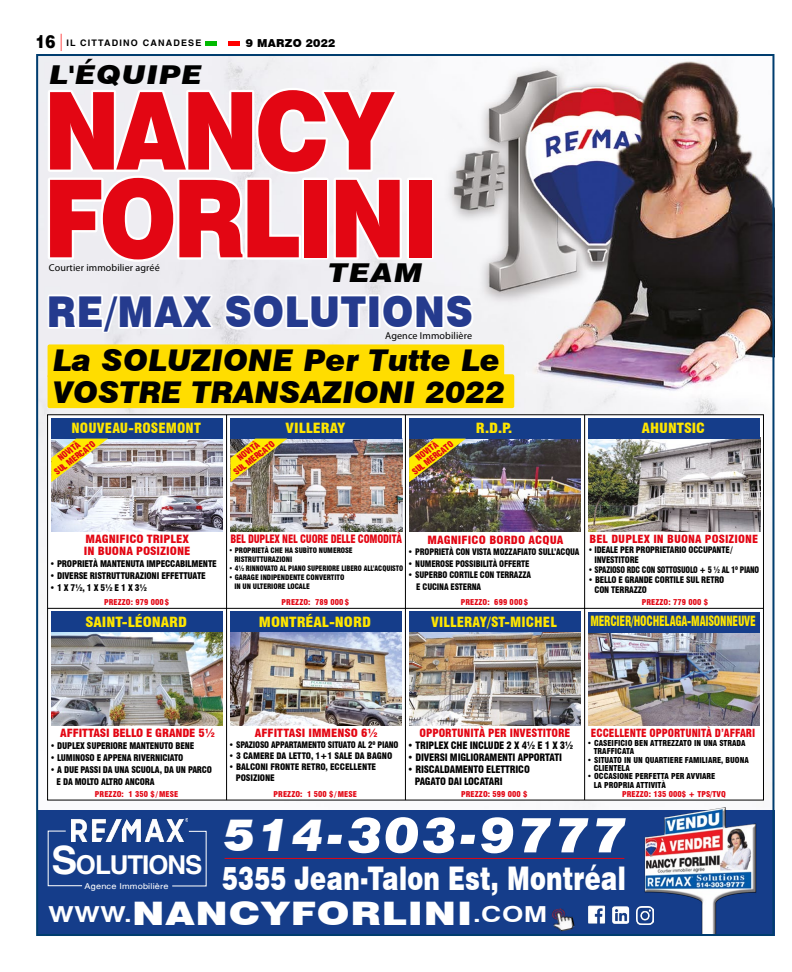
<style>
.page{position:relative;width:792px;height:972px;background:#fff}
.page>*{position:absolute;margin:0;border:0;box-sizing:border-box;transform-origin:0 0}
.t1{font:900 107.7px/87.8px "Swiss 721 BT";letter-spacing:-.04em;color:#e30613;scale:.87 1}
.t2{font:italic 900 48.7px "Swiss 721 BT";letter-spacing:.05em;color:#fff;scale:1.08 1}
.t3{font:900 42.6px "Swiss 721 BT";letter-spacing:.02em;color:#253b8e;scale:.89 1}
.t4{font:900 32.6px "Swiss 721 BT";letter-spacing:.01em;color:#fff;scale:.74 1}
.t5{font:900 32.4px "Swiss 721 BT";letter-spacing:.02em;color:#fff;scale:1.23 1}
.t6{font:italic 900 30px/32px "Swiss 721 BT";letter-spacing:.01em;color:#000}
.t7{font:700 26px "Switzerland";letter-spacing:-.04em;color:#fff}
.t8{font:italic 900 26px "Swiss 721 BT";letter-spacing:.03em;color:#000;scale:1.15 1}
.t9{font:italic 900 26px "Swiss 721 BT";letter-spacing:.03em;color:#000;scale:1.16 1}
.t10{font:900 condensed 13.7px "Swiss 721 BT";color:#ffe600;scale:1.11 1}
.t11{font:900 condensed 13.7px "Swiss 721 BT";color:#ffe600}
.t12{font:900 condensed 13.7px "Swiss 721 BT";letter-spacing:-.02em;color:#ffe600;scale:.79 1}
.t13{font:900 condensed 13.7px "Swiss 721 BT";color:#ffe600;scale:1.08 1}
.t14{font:900 condensed 11.3px "Swiss 721 BT";letter-spacing:-.02em;color:#e30613;scale:.89 1}
.t15{font:900 condensed 11.1px "Swiss 721 BT";color:#e30613;scale:1.08 1}
.t16{font:900 condensed 11.1px/12.1px "Swiss 721 BT";color:#e30613;scale:1.09 1}
.t17{font:900 condensed 11.1px "Swiss 721 BT";color:#e30613}
.t18{font:900 condensed 11px "Swiss 721 BT";color:#e30613;scale:.96 1}
.t19{font:900 condensed 11px "Swiss 721 BT";color:#e30613;scale:1.06 1}
.t20{font:900 11px "Swiss 721 BT";letter-spacing:.02em;color:#000}
.t21{font:900 condensed 10px/12px "Swiss 721 BT";letter-spacing:-.02em;color:#000}
.t22{font:10px "Myriad Pro";letter-spacing:.01em;color:#000}
.t23{font:900 condensed 9px/12px "Swiss 721 BT";letter-spacing:-.02em;color:#000}
.t24{font:700 9px "Switzerland";letter-spacing:.13em;color:#000}
.t25{font:900 condensed 8.8px/11.5px "Swiss 721 BT";letter-spacing:-.02em;color:#000}
.t26{font:900 condensed 8.8px/10px "Swiss 721 BT";letter-spacing:-.02em;color:#000;scale:.92 1}
.t27{font:8.6px/8.9px "Switzerland Cond Black Plain";color:#e30613;text-align:center}
.t28{font:8.1px "Switzerland Plain";letter-spacing:.02em;color:#fff;scale:1.13 1}
.t29{font:900 condensed 8px/8.5px "Swiss 721 BT";color:#000}
.t30{font:900 condensed 7.9px "Swiss 721 BT";letter-spacing:.01em;color:#e30613}
.t31{font:900 condensed 7.3px/9.2px "Swiss 721 BT";letter-spacing:-.01em;color:#000}
.s1{font-family:"Switzerland Black Plain";font-weight:400;font-size:18px}
.s2{font-family:"Swiss 721 BT";font-weight:400;font-stretch:condensed;font-size:17.3px;color:#f00}
.s3{font-size:44.6px}
.s4{font-weight:700;font-size:22.1px}
.s5{font-size:39.1px}
</style>
<div class="page">
<img style="left:39px;top:54px;width:736px;height:756px">
<svg style="left:45px;top:41px;width:431px;height:325px"></svg>
<div style="left:407px;top:178px;width:27px;height:82px;border:5px solid #fff"></div>
<div style="left:37px;top:810px;width:738px;height:126px;background:#153d8a"></div>
<div style="left:47px;top:415px;width:717px;height:385px;background:#fff;border:1px solid #000"></div>
<hr style="left:405px;top:415px;width:1px;height:385px;background:#000">
<hr style="left:226px;top:415px;width:1px;height:385px;background:#000">
<hr style="left:584px;top:415px;width:1px;height:385px;background:#000">
<hr style="left:48px;top:608px;width:715px;height:1px;background:#000">
<img style="left:551px;top:908px;width:24px;height:24px">
<hr style="left:225px;top:858px;width:399px;height:1px;background:#e30613">
<img style="left:588px;top:905px;width:18px;height:19px">
<img style="left:612px;top:906px;width:17px;height:18px">
<img style="left:636px;top:906px;width:3px;height:18px">
<img style="left:72px;top:819px;width:116px;height:23px">
<svg style="left:47px;top:830px;width:36px;height:57px"></svg>
<svg style="left:171px;top:830px;width:36px;height:57px"></svg>
<img style="left:639px;top:802px;width:126px;height:131px">
<div style="left:48px;top:344px;width:456px;height:34px;background:#fd0;border-radius:2px"></div>
<div style="left:48px;top:374px;width:466px;height:34px;background:#fd0;border-radius:2px"></div>
<img style="left:51px;top:439px;width:172px;height:93px">
<div style="left:51px;top:418px;width:172px;height:21px;background:#153d8a"></div>
<svg style="left:39px;top:424px;width:71px;height:58px"></svg>
<img style="left:409px;top:439px;width:172px;height:93px">
<img style="left:230px;top:632px;width:172px;height:94px">
<img style="left:51px;top:632px;width:172px;height:94px">
<div style="left:409px;top:418px;width:172px;height:21px;background:#153d8a"></div>
<div style="left:230px;top:612px;width:172px;height:20px;background:#153d8a"></div>
<div style="left:51px;top:612px;width:172px;height:20px;background:#153d8a"></div>
<img style="left:231px;top:439px;width:171px;height:93px">
<div style="left:231px;top:418px;width:171px;height:21px;background:#153d8a"></div>
<img style="left:218px;top:424px;width:71px;height:58px">
<img style="left:397px;top:424px;width:70px;height:58px">
<img style="left:589px;top:439px;width:171px;height:92px">
<div style="left:589px;top:418px;width:171px;height:21px;background:#153d8a"></div>
<img style="left:409px;top:632px;width:172px;height:93px">
<div style="left:409px;top:612px;width:172px;height:20px;background:#153d8a"></div>
<img style="left:588px;top:633px;width:172px;height:93px">
<div style="left:588px;top:612px;width:172px;height:21px;background:#153d8a"></div>
<p class="t24" style="left:36px;top:37px;width:168px"><span class="s1">16</span> <span class="s2">|</span> IL CITTADINO CANADESE</p>
<p class="t20" style="left:246px;top:36px;width:91px">9 MARZO 2022</p>
<h3 class="t8" style="left:50px;top:59px;width:134px">L'ÉQUIPE</h3>
<h1 class="t1" style="left:44px;top:87px;width:455px">NANCY<br>FORLINI</h1>
<p class="t22" style="left:49px;top:261px;width:112px">Courtier immobilier agréé</p>
<h3 class="t9" style="left:329px;top:257px;width:82px">TEAM</h3>
<h3 class="t3" style="left:47px;top:286px;width:480px">RE/MAX SOLUTIONS</h3>
<p class="t22" style="left:385px;top:329px;width:88px">Agence Immobilière</p>
<h3 class="t6" style="left:53px;top:344px;width:453px">La SOLUZIONE Per Tutte Le<br>VOSTRE TRANSAZIONI 2022</h3>
<h3 class="t11" style="left:72px;top:420px;width:131px">NOUVEAU-ROSEMONT</h3>
<h3 class="t10" style="left:286px;top:420px;width:55px">VILLERAY</h3>
<h3 class="t10" style="left:476px;top:420px;width:34px">R.D.P.</h3>
<p class="t27" style="left:48px;top:462px;width:50px;rotate:-37deg">NOVITÀ<br>SUL MERCATO</p>
<p class="t27" style="left:227px;top:462px;width:50px;rotate:-37deg">NOVITÀ<br>SUL MERCATO</p>
<p class="t27" style="left:405px;top:462px;width:50px;rotate:-37deg">NOVITÀ<br>SUL MERCATO</p>
<h3 class="t13" style="left:642px;top:420px;width:60px">AHUNTSIC</h3>
<p class="t16" style="left:84px;top:533px;width:99px">MAGNIFICO TRIPLEX<br>IN BUONA POSIZIONE</p>
<p class="t23" style="left:50px;top:558px;width:169px">• PROPRIETÀ MANTENUTA IMPECCABILMENTE</p>
<p class="t23" style="left:50px;top:570px;width:158px">• DIVERSE RISTRUTTURAZIONI EFFETTUATE</p>
<p class="t23" style="left:50px;top:582px;width:99px">• 1 X 7½, 1 X 5½ E 1 X 3½</p>
<p class="t14" style="left:230px;top:532px;width:194px">BEL DUPLEX NEL CUORE DELLE COMODITÀ</p>
<p class="t31" style="left:234px;top:545px;width:120px;text-indent:-6px">• PROPRIETÀ CHE HA SUBÌTO NUMEROSE<br>RISTRUTTURAZIONI</p>
<p class="t31" style="left:229px;top:564px;width:176px">• 4½ RINNOVATO AL PIANO SUPERIORE LIBERO ALL’ACQUISTO</p>
<p class="t31" style="left:234px;top:573px;width:111px;text-indent:-6px">• GARAGE INDIPENDENTE CONVERTITO<br>IN UN ULTERIORE LOCALE</p>
<p class="t15" style="left:427px;top:533px;width:128px">MAGNIFICO BORDO ACQUA</p>
<p class="t25" style="left:408px;top:546px;width:173px">• PROPRIETÀ CON VISTA MOZZAFIATO SULL’ACQUA</p>
<p class="t25" style="left:408px;top:558px;width:123px">• NUMEROSE POSSIBILITÀ OFFERTE</p>
<p class="t25" style="left:416px;top:569px;width:116px;text-indent:-8px">• SUPERBO CORTILE CON TERRAZZA<br>E CUCINA ESTERNA</p>
<p class="t19" style="left:590px;top:532px;width:161px">BEL DUPLEX IN BUONA POSIZIONE</p>
<p class="t26" style="left:594px;top:545px;width:152px;text-indent:-6px">• IDEALE PER PROPRIETARIO OCCUPANTE/<br>INVESTITORE</p>
<p class="t26" style="left:588px;top:565px;width:188px">• SPAZIOSO RDC CON SOTTOSUOLO + 5 ½ AL 1º PIANO</p>
<p class="t25" style="left:594px;top:575px;width:131px;line-height:10px;text-indent:-6px">• BELLO E GRANDE CORTILE SUL RETRO<br>CON TERRAZZO</p>
<p class="t30" style="left:104px;top:597px;width:67px">PREZZO: 979 000 $</p>
<p class="t30" style="left:282px;top:598px;width:69px">PREZZO: 789 000 $</p>
<p class="t30" style="left:461px;top:598px;width:69px">PREZZO: 699 000 $</p>
<p class="t30" style="left:642px;top:597px;width:68px">PREZZO: 779 000 $</p>
<h3 class="t10" style="left:85px;top:614px;width:93px">SAINT-LÉONARD</h3>
<h3 class="t10" style="left:259px;top:614px;width:102px">MONTRÉAL-NORD</h3>
<h3 class="t11" style="left:431px;top:614px;width:127px">VILLERAY/ST-MICHEL</h3>
<h3 class="t12" style="left:590px;top:613px;width:211px">MERCIER/HOCHELAGA-MAISONNEUVE</h3>
<p class="t15" style="left:60px;top:726px;width:145px">AFFITTASI BELLO E GRANDE 5½</p>
<p class="t23" style="left:50px;top:740px;width:146px">• DUPLEX SUPERIORE MANTENUTO BENE</p>
<p class="t23" style="left:50px;top:752px;width:135px">• LUMINOSO E APPENA RIVERNICIATO</p>
<p class="t23" style="left:57px;top:764px;width:157px;text-indent:-6px">• A DUE PASSI DA UNA SCUOLA, DA UN PARCO<br>E DA MOLTO ALTRO ANCORA</p>
<p class="t15" style="left:255px;top:726px;width:115px">AFFITTASI IMMENSO 6½</p>
<p class="t25" style="left:229px;top:739px;width:171px">• SPAZIOSO APPARTAMENTO SITUATO AL 2º PIANO</p>
<p class="t25" style="left:229px;top:750px;width:165px">• 3 CAMERE DA LETTO, 1+1 SALE DA BAGNO</p>
<p class="t25" style="left:236px;top:761px;width:142px;line-height:11px;text-indent:-7px">• BALCONI FRONTE RETRO, ECCELLENTE<br>POSIZIONE</p>
<p class="t30" style="left:95px;top:790px;width:85px">PREZZO: 1 350 $ /MESE</p>
<p class="t30" style="left:274px;top:789px;width:85px">PREZZO: 1 500 $ /MESE</p>
<p class="t17" style="left:419px;top:726px;width:152px">OPPORTUNITÀ PER INVESTITORE</p>
<p class="t21" style="left:407px;top:739px;width:167px">• TRIPLEX CHE INCLUDE 2 X 4½ E 1 X 3½</p>
<p class="t21" style="left:407px;top:751px;width:156px">• DIVERSI MIGLIORAMENTI APPORTATI</p>
<p class="t21" style="left:415px;top:763px;width:117px;text-indent:-7px">• RISCALDAMENTO ELETTRICO<br>PAGATO DAI LOCATARI</p>
<p class="t30" style="left:461px;top:790px;width:68px">PREZZO: 599 000 $</p>
<p class="t18" style="left:591px;top:726px;width:173px">ECCELLENTE OPPORTUNITÀ D’AFFARI</p>
<p class="t29" style="left:594px;top:738px;width:153px;text-indent:-6px">• CASEIFICIO BEN ATTREZZATO IN UNA STRADA<br>TRAFFICATA</p>
<p class="t29" style="left:594px;top:755px;width:157px;text-indent:-6px">• SITUATO IN UN QUARTIERE FAMILIARE, BUONA<br>CLIENTELA</p>
<p class="t29" style="left:594px;top:772px;width:123px;text-indent:-6px">• OCCASIONE PERFETTA PER AVVIARE<br>LA PROPRIA ATTIVITÀ</p>
<p class="t30" style="left:622px;top:790px;width:105px">PREZZO: 135 000$ + TPS/TVQ</p>
<h2 class="t2" style="left:223px;top:806px;width:375px"><span class="s3">514</span>-303-9777</h2>
<h3 class="t4" style="left:222px;top:858px;width:547px">5355 Jean-Talon Est, Montréal</h3>
<h3 class="t5" style="left:49px;top:894px;width:407px"><span class="s4">WWW.</span>NANCYFORLINI<span class="s4">.COM</span></h3>
<h3 class="t7" style="left:51px;top:849px;width:153px"><span class="s5">S</span>OLUTIONS</h3>
<p class="t28" style="left:84px;top:881px;width:76px">Agence Immobilière</p>
</div>
